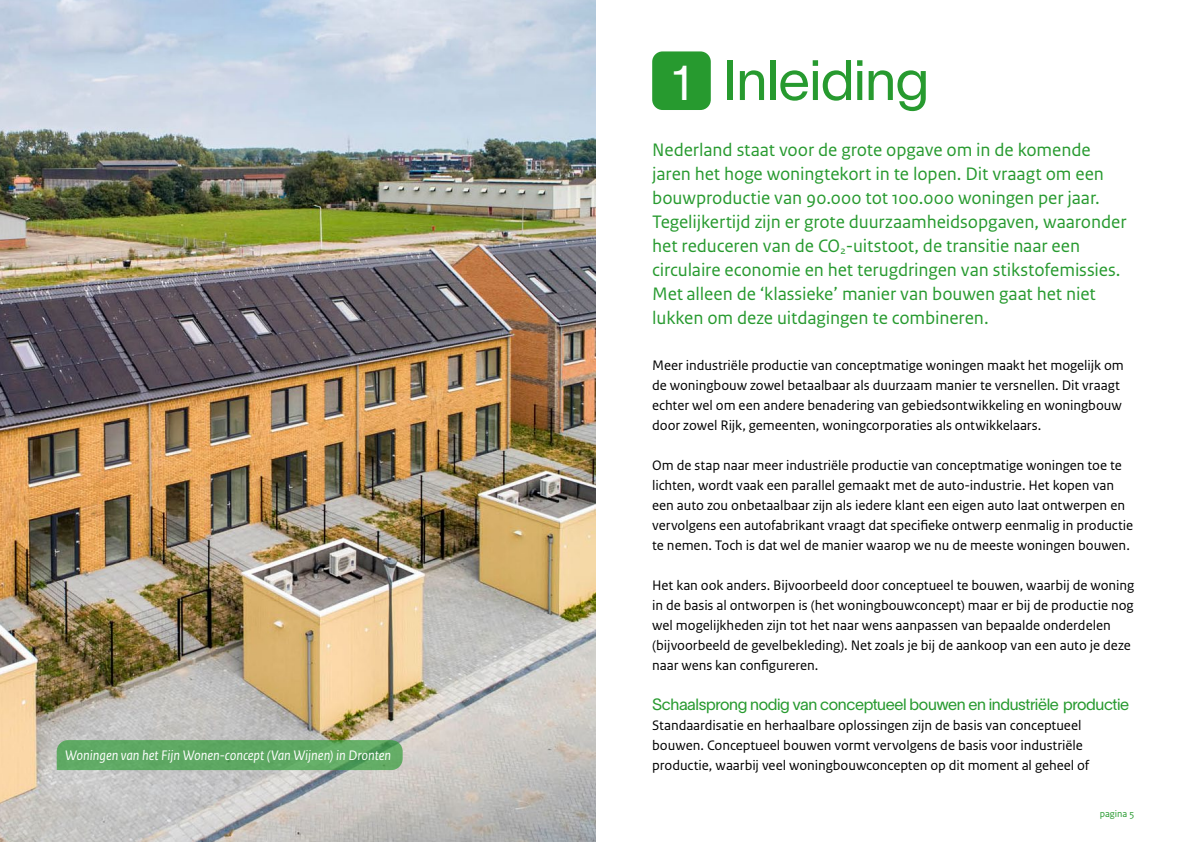
<style>
.page{position:relative;width:1191px;height:842px;background:#fff}
.page>*{position:absolute;margin:0;border:0;box-sizing:border-box;transform-origin:0 0}
.t1{font:56px "Lausanne 300";letter-spacing:-.015em;color:#279a2f}
.t2{font:19px/24px "Rijksoverheid Sans Text";letter-spacing:-.005em;color:#279a2f}
.t3{font:16px "Lausanne 300";letter-spacing:-.025em;color:#279a2f}
.t4{font:14.5px/20px "Rijksoverheid Sans Text";letter-spacing:-.005em;color:#000}
.t5{font:italic 14.5px "Rijksoverheid Sans Text";letter-spacing:-.005em;color:#fff}
.t6{font:10px "Rijksoverheid Sans Text";color:#279a2f}
.s1{font-size:48px;color:#fff}
</style>
<div class="page">
<div style="left:652px;top:51px;width:59px;height:59px;background:#279a2f;border-radius:10px"></div>
<img style="left:0;top:0;width:595px;height:842px">
<svg style="left:57px;top:740px;width:346px;height:30px;background:#5fa863"></svg>
<p class="t5" style="left:65px;top:747px;width:327px">Woningen van het Fijn Wonen-concept (Van Wijnen) in Dronten</p>
<h1 class="t1" style="left:671px;top:45px;width:259px"><span class="s1">1</span> Inleiding</h1>
<p class="t2" style="left:652px;top:138px;width:476px">Nederland staat voor de grote opgave om in de komende jaren het hoge woningtekort in te lopen. Dit vraagt om een bouwproductie van 90.000 tot 100.000 woningen per jaar.<br>Tegelijkertijd zijn er grote duurzaamheidsopgaven, waaronder het reduceren van de CO<sub>2</sub>-uitstoot, de transitie naar een circulaire economie en het terugdringen van stikstofemissies.<br>Met alleen de ‘klassieke’ manier van bouwen gaat het niet lukken om deze uitdagingen te combineren.</p>
<p class="t4" style="left:652px;top:355px;width:473px">Meer industriële productie van conceptmatige woningen maakt het mogelijk om de woningbouw zowel betaalbaar als duurzaam manier te versnellen. Dit vraagt echter wel om een andere benadering van gebiedsontwikkeling en woningbouw door zowel Rijk, gemeenten, woningcorporaties als ontwikkelaars.</p>
<p class="t4" style="left:652px;top:455px;width:482px">Om de stap naar meer industriële productie van conceptmatige woningen toe te lichten, wordt vaak een parallel gemaakt met de auto-industrie. Het kopen van een auto zou onbetaalbaar zijn als iedere klant een eigen auto laat ontwerpen en vervolgens een autofabrikant vraagt dat specifieke ontwerp eenmalig in productie te nemen. Toch is dat wel de manier waarop we nu de meeste woningen bouwen.</p>
<p class="t4" style="left:652px;top:575px;width:483px">Het kan ook anders. Bijvoorbeeld door conceptueel te bouwen, waarbij de woning in de basis al ontworpen is (het woningbouwconcept) maar er bij de productie nog wel mogelijkheden zijn tot het naar wens aanpassen van bepaalde onderdelen (bijvoorbeeld de gevelbekleding). Net zoals je bij de aankoop van een auto je deze naar wens kan configureren.</p>
<p class="t3" style="left:652px;top:694px;width:478px">Schaalsprong nodig van conceptueel bouwen en industriële productie</p>
<p class="t4" style="left:652px;top:715px;width:439px">Standaardisatie en herhaalbare oplossingen zijn de basis van conceptueel bouwen. Conceptueel bouwen vormt vervolgens de basis voor industriële productie, waarbij veel woningbouwconcepten op dit moment al geheel of</p>
<p class="t6" style="left:1099px;top:808px;width:36px">pagina 5</p>
</div>
